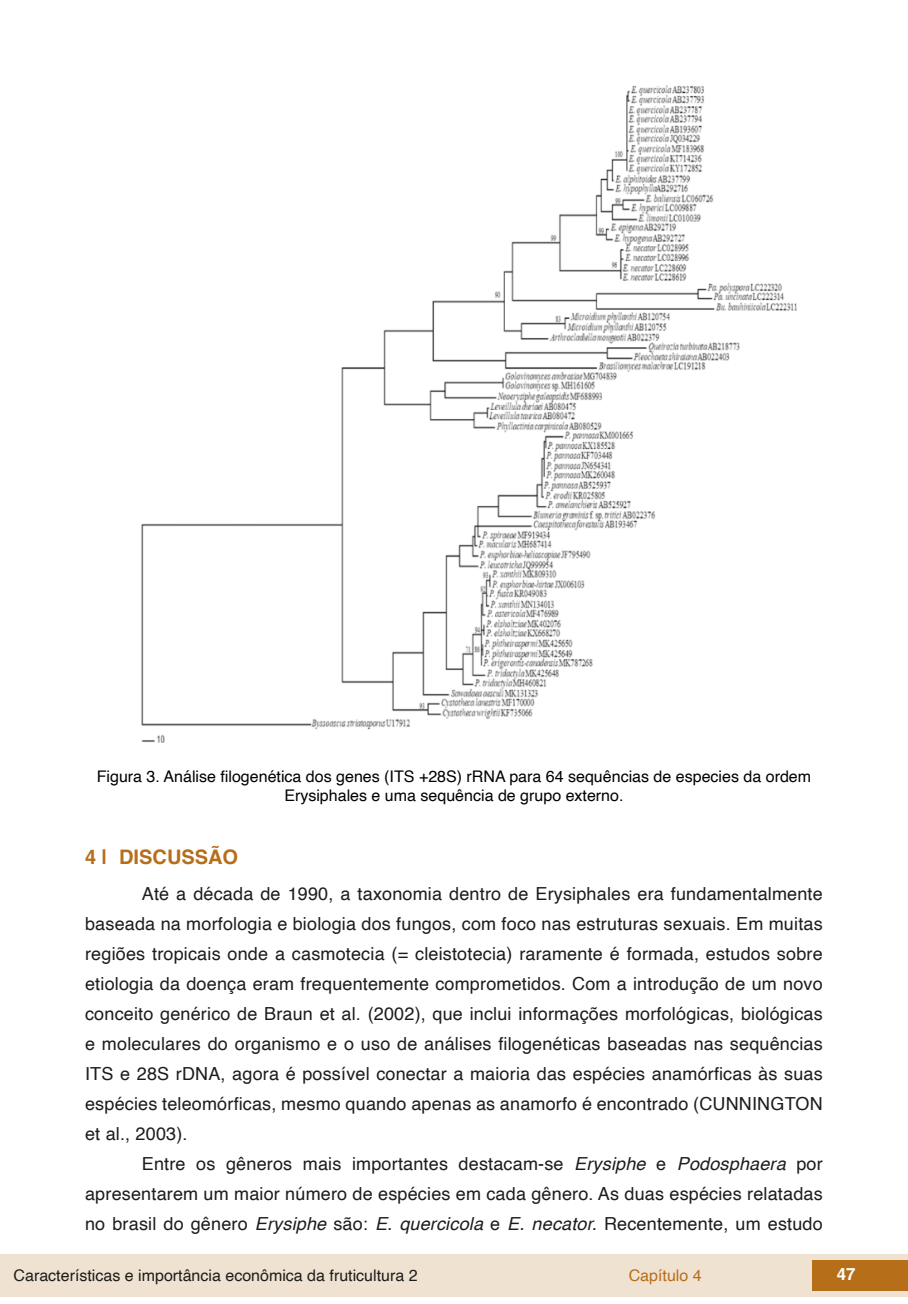
<style>
.page{position:relative;width:908px;height:1304px;background:#fff}
.page>*{position:absolute;margin:0;border:0;box-sizing:border-box;transform-origin:0 0}
.t1{font:700 20px "Helvetica";color:#b66e19}
.t2{font:18px/30px "Helvetica";letter-spacing:.01em;color:#1d1d1b;text-align:justify}
.t3{font:700 16.8px "Helvetica";color:#fff}
.t4{font:16px/19.2px "Helvetica";color:#000;text-align:center}
.t5{font:16px "Helvetica";color:#1d1d1b}
.t6{font:16px "Helvetica";color:#b66e19}
.s1{font-style:italic}
</style>
<div class="page">
<div style="left:0;top:1254px;width:906px;height:43px;background:#f0e2d1"></div>
<div style="left:812px;top:1261px;width:95px;height:30px;background:#b66e19"></div>
<img style="left:141px;top:85px;width:656px;height:658px">
<p class="t4" style="left:97px;top:767px;width:715px">Figura 3. Análise filogenética dos genes (ITS +28S) rRNA para 64 sequências de especies da ordem<br>Erysiphales e uma sequência de grupo externo.</p>
<p class="t1" style="left:85px;top:845px;width:154px">4 | DISCUSSÃO</p>
<p class="t2" style="left:85px;top:879px;width:738px;text-indent:57px">Até a década de 1990, a taxonomia dentro de Erysiphales era fundamentalmente baseada na morfologia e biologia dos fungos, com foco nas estruturas sexuais. Em muitas regiões tropicais onde a casmotecia (= cleistotecia) raramente é formada, estudos sobre etiologia da doença eram frequentemente comprometidos. Com a introdução de um novo conceito genérico de Braun et al. (2002), que inclui informações morfológicas, biológicas e moleculares do organismo e o uso de análises filogenéticas baseadas nas sequências ITS e 28S rDNA, agora é possível conectar a maioria das espécies anamórficas às suas espécies teleomórficas, mesmo quando apenas as anamorfo é encontrado (CUNNINGTON et al., 2003).</p>
<p class="t2" style="left:85px;top:1149px;width:738px;text-indent:57px">Entre os gêneros mais importantes destacam-se <span class="s1">Erysiphe</span> e <span class="s1">Podosphaera</span> por apresentarem um maior número de espécies em cada gênero. As duas espécies relatadas no brasil do gênero <span class="s1">Erysiphe</span> são: <span class="s1">E. quercicola</span> e <span class="s1">E. necator.</span> Recentemente, um estudo</p>
<p class="t5" style="left:14px;top:1263px;width:405px">Características e importância econômica da fruticultura 2</p>
<p class="t6" style="left:628px;top:1263px;width:74px">Capítulo 4</p>
<p class="t3" style="left:836px;top:1264px;width:20px">47</p>
</div>
